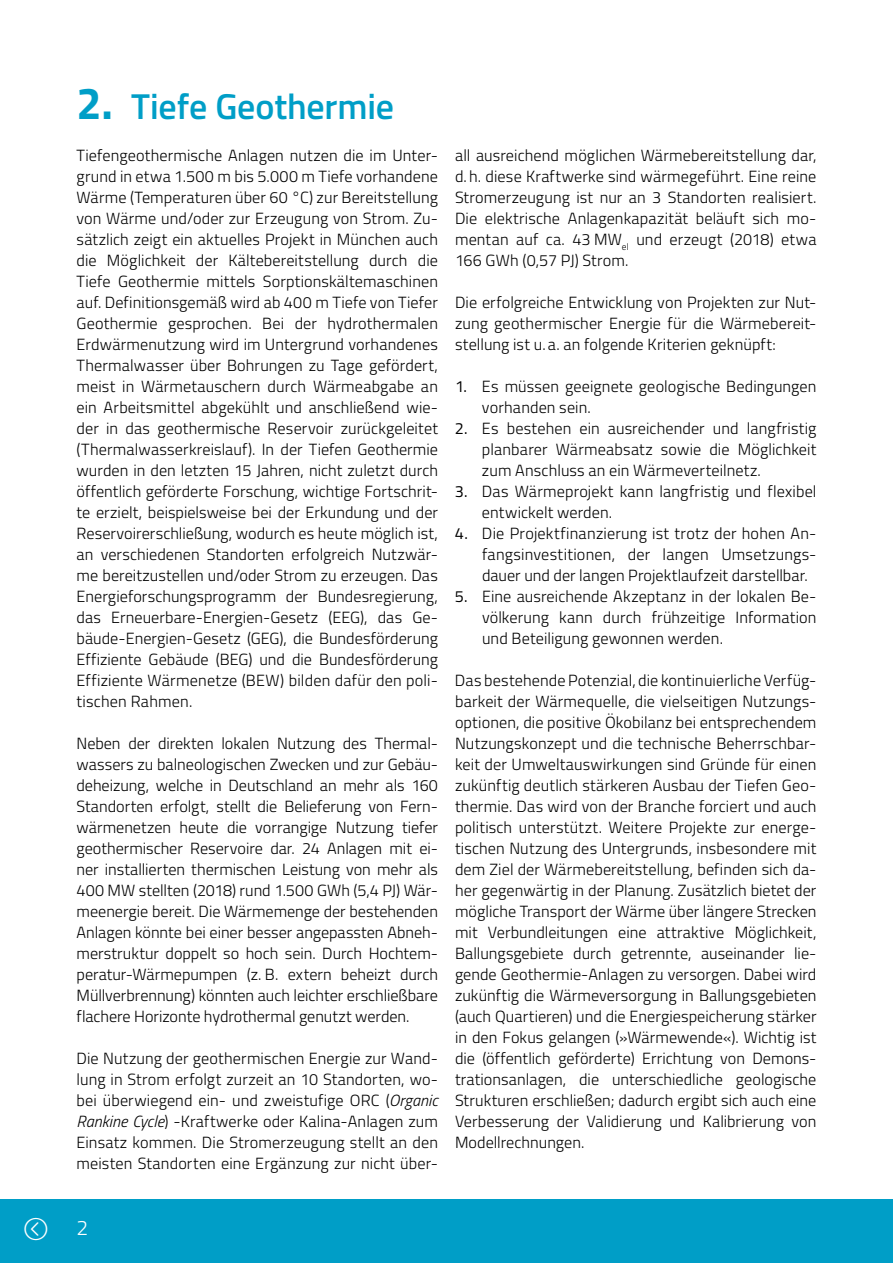
<style>
.page{position:relative;width:893px;height:1263px;background:#fff}
.page>*{position:absolute;margin:0;border:0;box-sizing:border-box;transform-origin:0 0}
.t1{font:600 36px "Titillium";letter-spacing:-.005em;color:#009ec7}
.t2{font:300 21px "Titillium";color:#fff}
.t3{font:300 16.2px/21px "Titillium";letter-spacing:.005em;color:#000;text-align:justify}
.s1{font-weight:700;font-size:45px}
.s2{font-style:italic}
.s3{font-weight:400}
</style>
<div class="page">
<div style="left:0;top:1199px;width:893px;height:64px;background:#009ec7"></div>
<h1 class="t1" style="left:77px;top:79px;width:319px"><span class="s1">2.</span> Tiefe Geothermie</h1>
<p class="t3" style="left:77px;top:144px;width:363px">Tiefengeothermische Anlagen nutzen die im Unter&shy;grund in etwa 1.500 m bis 5.000 m Tiefe vorhandene Wärme (Temperaturen über 60 °C) zur Bereitstellung von Wärme und/oder zur Erzeugung von Strom. Zu&shy;sätzlich zeigt ein aktuelles Projekt in München auch die Möglichkeit der Kältebereitstellung durch die Tiefe Geothermie mittels Sorptionskältemaschinen auf. Definitionsgemäß wird ab 400 m Tiefe von Tiefer Geothermie gesprochen. Bei der hydrothermalen Erdwärmenutzung wird im Untergrund vorhandenes Thermalwasser über Bohrungen zu Tage gefördert, meist in Wärmetauschern durch Wärmeabgabe an ein Arbeitsmittel abgekühlt und anschließend wie&shy;der in das geothermische Reservoir zurückgeleitet (Thermalwasserkreislauf). In der Tiefen Geothermie wurden in den letzten 15 Jahren, nicht zuletzt durch öffentlich geförderte Forschung, wichtige Fortschrit&shy;te erzielt, beispielsweise bei der Erkundung und der Reservoirerschließung, wodurch es heute möglich ist, an verschiedenen Standorten erfolgreich Nutzwär&shy;me bereitzustellen und/oder Strom zu erzeugen. Das Energieforschungsprogramm der Bundesregierung, das Erneuerbare-Energien-Gesetz (EEG), das Ge&shy;bäude-Energien-Gesetz (GEG), die Bundesförderung Effiziente Gebäude (BEG) und die Bundesförderung Effiziente Wärmenetze (BEW) bilden dafür den poli&shy;tischen Rahmen.</p>
<p class="t3" style="left:77px;top:732px;width:363px">Neben der direkten lokalen Nutzung des Thermal&shy;wassers zu balneologischen Zwecken und zur Gebäu&shy;deheizung, welche in Deutschland an mehr als 160<br>Standorten erfolgt, stellt die Belieferung von Fern&shy;wärmenetzen heute die vorrangige Nutzung tiefer geothermischer Reservoire dar. 24 Anlagen mit ei&shy;ner installierten thermischen Leistung von mehr als 400 MW stellten (2018) rund 1.500 GWh (5,4 PJ) Wär&shy;meenergie bereit. Die Wärmemenge der bestehenden Anlagen könnte bei einer besser angepassten Abneh&shy;merstruktur doppelt so hoch sein. Durch Hochtem&shy;peratur-Wärmepumpen (z. B. extern beheizt durch Müllverbrennung) könnten auch leichter erschließbare flachere Horizonte hydrothermal genutzt werden.</p>
<p class="t3" style="left:77px;top:1047px;width:363px">Die Nutzung der geothermischen Energie zur Wand&shy;lung in Strom erfolgt zurzeit an 10 Standorten, wo&shy;bei überwiegend ein- und zweistufige ORC (<span class="s2">Organic Rankine Cycle</span>) -Kraftwerke oder Kalina-Anlagen zum Einsatz kommen. Die Stromerzeugung stellt an den meisten Standorten eine Ergänzung zur nicht über-</p>
<p class="t3" style="left:455px;top:144px;width:363px">all ausreichend möglichen Wärmebereitstellung dar, d. h. diese Kraftwerke sind wärmegeführt. Eine reine Stromerzeugung ist nur an 3 Standorten realisiert.<br>Die elektrische Anlagenkapazität beläuft sich mo&shy;mentan auf ca. 43 MW<sub>el</sub> und erzeugt (2018) etwa 166 GWh (0,57 PJ) Strom.</p>
<p class="t3" style="left:455px;top:291px;width:363px">Die erfolgreiche Entwicklung von Projekten zur Nut&shy;zung geothermischer Energie für die Wärmebereit&shy;stellung ist u. a. an folgende Kriterien geknüpft:</p>
<p class="t3" style="left:482px;top:375px;width:336px;text-indent:-27px"><span class="s3">1.</span> Es müssen geeignete geologische Bedingungen vorhanden sein.</p>
<p class="t3" style="left:482px;top:417px;width:336px;text-indent:-27px"><span class="s3">2.</span> Es bestehen ein ausreichender und langfristig planbarer Wärmeabsatz sowie die Möglichkeit zum Anschluss an ein Wärmeverteilnetz.</p>
<p class="t3" style="left:482px;top:480px;width:336px;text-indent:-27px"><span class="s3">3.</span> Das Wärmeprojekt kann langfristig und flexibel entwickelt werden.</p>
<p class="t3" style="left:482px;top:522px;width:336px;text-indent:-27px"><span class="s3">4.</span> Die Projektfinanzierung ist trotz der hohen An&shy;fangsinvestitionen, der langen Umsetzungs&shy;dauer und der langen Projektlaufzeit darstellbar.</p>
<p class="t3" style="left:482px;top:585px;width:336px;text-indent:-27px"><span class="s3">5.</span> Eine ausreichende Akzeptanz in der lokalen Be&shy;völkerung kann durch frühzeitige Information und Beteiligung gewonnen werden.</p>
<p class="t3" style="left:455px;top:669px;width:363px">Das bestehende Potenzial, die kontinuierliche Verfüg&shy;barkeit der Wärmequelle, die vielseitigen Nutzungs&shy;optionen, die positive Ökobilanz bei entsprechendem Nutzungskonzept und die technische Beherrschbar&shy;keit der Umweltauswirkungen sind Gründe für einen zukünftig deutlich stärkeren Ausbau der Tiefen Geo&shy;thermie. Das wird von der Branche forciert und auch politisch unterstützt. Weitere Projekte zur energe&shy;tischen Nutzung des Untergrunds, insbesondere mit dem Ziel der Wärmebereitstellung, befinden sich da&shy;her gegenwärtig in der Planung. Zusätzlich bietet der mögliche Transport der Wärme über längere Strecken mit Verbundleitungen eine attraktive Möglichkeit, Ballungsgebiete durch getrennte, auseinander lie&shy;gende Geothermie-Anlagen zu versorgen. Dabei wird zukünftig die Wärmeversorgung in Ballungsgebieten (auch Quartieren) und die Energiespeicherung stärker in den Fokus gelangen (»Wärmewende«). Wichtig ist die (öffentlich geförderte) Errichtung von Demons&shy;trationsanlagen, die unterschiedliche geologische Strukturen erschließen; dadurch ergibt sich auch eine Verbesserung der Validierung und Kalibrierung von Modellrechnungen.</p>
<p class="t2" style="left:77px;top:1213px;width:13px">2</p>
</div>
